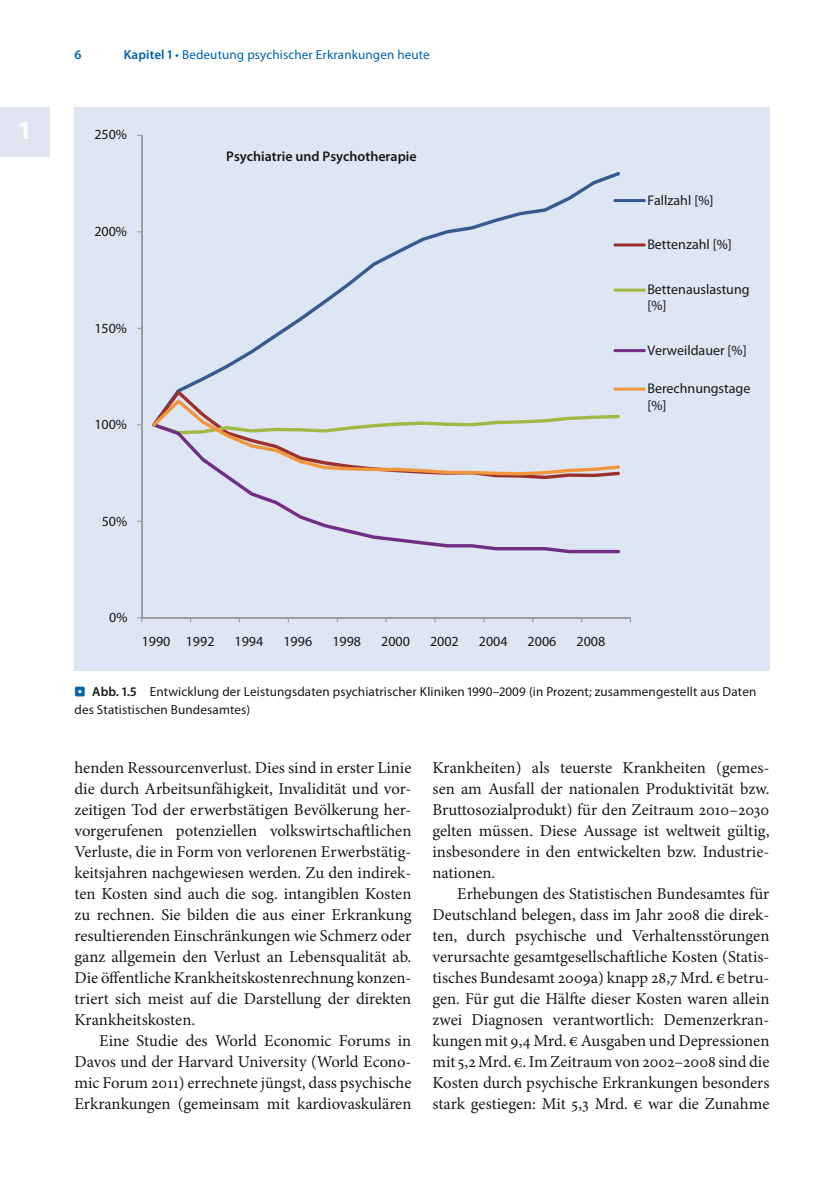
<style>
.page{position:relative;width:834px;height:1191px;background:#fff}
.page>*{position:absolute;margin:0;border:0;box-sizing:border-box;transform-origin:0 0}
.t1{font:700 26.25px "Myriad Pro";color:#fff}
.t2{font:16.62px/21px "Minion Pro";letter-spacing:-.005em;color:#181816;text-align:justify}
.t3{font:14px/16.8px "Myriad Pro";color:#181816}
.t4{font:600 14px "Myriad Pro";color:#181816}
.t5{font:13.12px/17.5px "Myriad Pro";letter-spacing:.01em;color:#181816}
.t6{font:13.12px "Myriad Pro";letter-spacing:.01em;color:#0063ab}
.t7{font:600 13.12px "Myriad Pro";color:#0063ab}
.s1{font-weight:600}
.s2{font-family:"Blik Buttons";color:#0063ab}
</style>
<div class="page">
<div style="left:74px;top:107px;width:695px;height:563px;background:#dee5f3"></div>
<hr style="left:141px;top:135px;width:1px;height:483px;background:#9d9d9d">
<hr style="left:142px;top:617px;width:488px;height:1px;background:#9d9d9d">
<svg style="left:137px;top:617px;width:5px;height:5px"></svg>
<svg style="left:177px;top:172px;width:443px;height:218px"></svg>
<svg style="left:222px;top:475px;width:398px;height:78px"></svg>
<svg style="left:152px;top:399px;width:468px;height:76px"></svg>
<hr style="left:613px;top:199px;width:32px;height:3px;background:#365a90">
<hr style="left:613px;top:243px;width:32px;height:3px;background:#9b312e">
<hr style="left:613px;top:288px;width:32px;height:3px;background:#a1b944">
<hr style="left:613px;top:349px;width:32px;height:3px;background:#702e86">
<hr style="left:613px;top:387px;width:32px;height:3px;background:#f2963e">
<div style="left:0;top:107px;width:50px;height:49px;background:#e1e5f2"></div>
<h1 class="t1" style="left:20px;top:113px;width:12px">1</h1>
<p class="t7" style="left:74px;top:46px;width:9px">6</p>
<p class="t6" style="left:124px;top:46px;width:307px"><span class="s1">Kapitel 1</span> • Bedeutung psychischer Erkrankungen heute</p>
<p class="t3" style="left:94px;top:126px;width:34px">250%</p>
<p class="t3" style="left:94px;top:223px;width:34px">200%</p>
<p class="t4" style="left:226px;top:148px;width:192px">Psychiatrie und Psychotherapie</p>
<p class="t3" style="left:94px;top:319px;width:34px">150%</p>
<p class="t3" style="left:94px;top:416px;width:34px">100%</p>
<p class="t3" style="left:102px;top:512px;width:27px">50%</p>
<p class="t3" style="left:109px;top:609px;width:20px">0%</p>
<p class="t3" style="left:142px;top:632px;width:74px">1990 1992</p>
<p class="t3" style="left:234px;top:632px;width:30px">1994</p>
<p class="t3" style="left:283px;top:632px;width:30px">1996</p>
<p class="t3" style="left:332px;top:632px;width:30px">1998</p>
<p class="t3" style="left:381px;top:632px;width:30px">2000</p>
<p class="t3" style="left:430px;top:632px;width:30px">2002</p>
<p class="t3" style="left:478px;top:632px;width:30px">2004</p>
<p class="t3" style="left:527px;top:632px;width:30px">2006</p>
<p class="t3" style="left:576px;top:632px;width:30px">2008</p>
<p class="t3" style="left:647px;top:191px;width:67px">Fallzahl [%]</p>
<p class="t3" style="left:647px;top:236px;width:86px">Bettenzahl [%]</p>
<p class="t3" style="left:647px;top:280px;width:104px">Bettenauslastung [%]</p>
<p class="t3" style="left:647px;top:341px;width:101px">Verweildauer [%]</p>
<p class="t3" style="left:647px;top:380px;width:104px">Berechnungstage [%]</p>
<p class="t5" style="left:74px;top:683px;width:683px"><span class="s2">.</span> <span class="s1">Abb. 1.5</span> Entwicklung der Leistungsdaten psychiatrischer Kliniken 1990–2009 (in Prozent; zusammengestellt aus Daten des Statistischen Bundesamtes)</p>
<p class="t2" style="left:74px;top:757px;width:338px">henden Ressourcenverlust. Dies sind in erster Linie die durch Arbeitsunfähigkeit, Invalidität und vor&shy;zeitigen Tod der erwerbstätigen Bevölkerung her&shy;vorgerufenen potenziellen volkswirtschaftlichen Verluste, die in Form von verlorenen Erwerbstätig&shy;keitsjahren nachgewiesen werden. Zu den indirek&shy;ten Kosten sind auch die sog. intangiblen Kosten zu rechnen. Sie bilden die aus einer Erkrankung resultierenden Einschränkungen wie Schmerz oder ganz allgemein den Verlust an Lebensqualität ab.<br>Die öffentliche Krankheitskostenrechnung konzen&shy;triert sich meist auf die Darstellung der direkten Krankheitskosten.</p>
<p class="t2" style="left:74px;top:1030px;width:338px;text-indent:25px">Eine Studie des World Economic Forums in Davos und der Harvard University (World Econo&shy;mic Forum 2011) errechnete jüngst, dass psychische Erkrankungen (gemeinsam mit kardiovaskulären</p>
<p class="t2" style="left:432px;top:757px;width:338px">Krankheiten) als teuerste Krankheiten (gemes&shy;sen am Ausfall der nationalen Produktivität bzw.<br>Bruttosozialprodukt) für den Zeitraum 2010–2030 gelten müssen. Diese Aussage ist weltweit gültig, insbesondere in den entwickelten bzw. Industrie&shy;nationen.</p>
<p class="t2" style="left:432px;top:883px;width:338px;text-indent:25px">Erhebungen des Statistischen Bundesamtes für Deutschland belegen, dass im Jahr 2008 die direk&shy;ten, durch psychische und Verhaltensstörungen verursachte gesamtgesellschaftliche Kosten (Statis&shy;tisches Bundesamt 2009a) knapp 28,7 Mrd. € betru&shy;gen. Für gut die Hälfte dieser Kosten waren allein zwei Diagnosen verantwortlich: Demenzerkran&shy;kungen mit 9,4 Mrd. € Ausgaben und Depressionen mit 5,2 Mrd. €. Im Zeitraum von 2002–2008 sind die Kosten durch psychische Erkrankungen besonders stark gestiegen: Mit 5,3 Mrd. € war die Zunahme</p>
</div>
